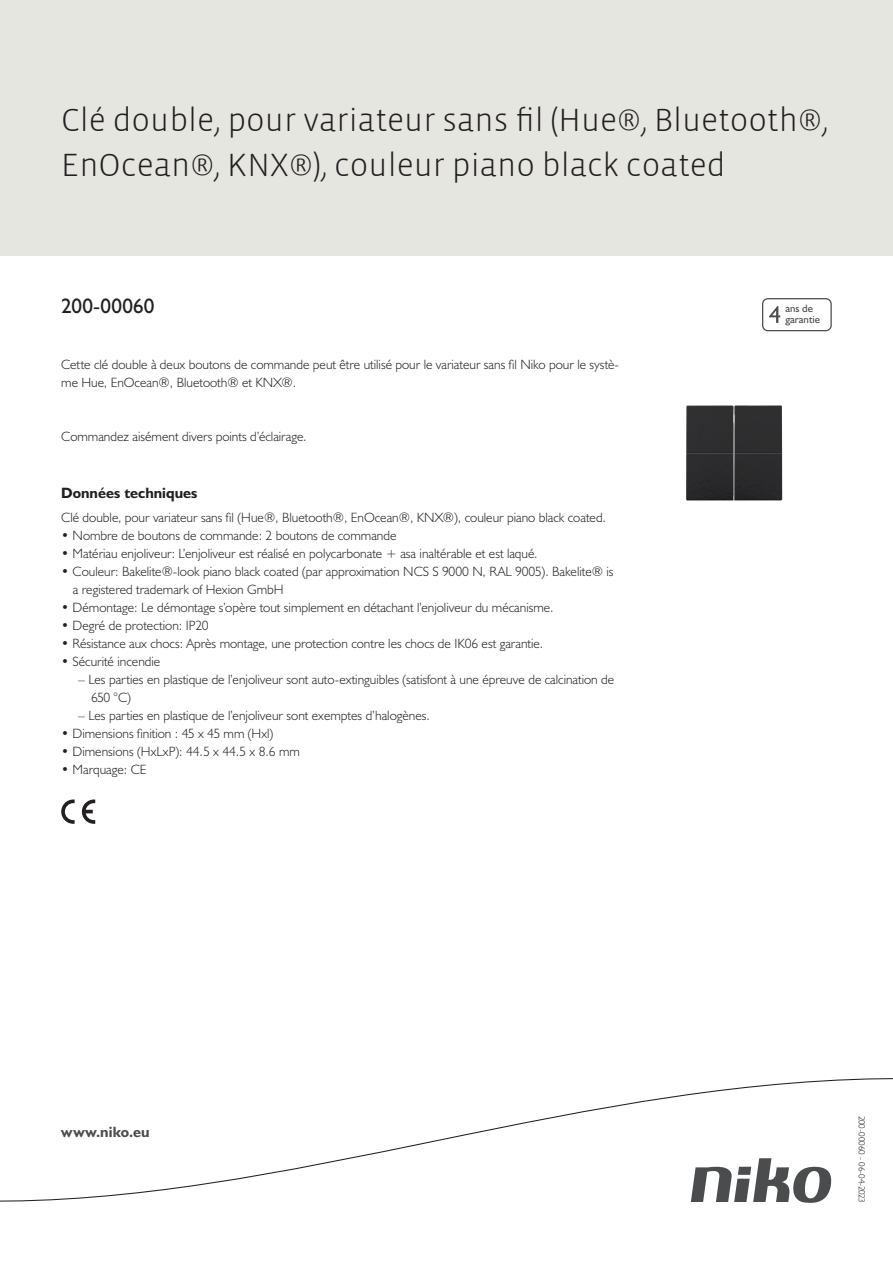
<style>
.page{position:relative;width:893px;height:1263px;background:#fff}
.page>*{position:absolute;margin:0;border:0;box-sizing:border-box;transform-origin:0 0}
.Title_datasheets{font:300 33px/45px "Vista Sans";color:#231f20}
.Article_number{font:21px "Humanist 521 BT";letter-spacing:.015em;color:#231f20}
.Titles_parts{font:700 15px "Humanist 521 BT";color:#231f20}
.titel_afbeelding{font:700 15px "Humanist 521 BT";letter-spacing:.005em;color:#4b4c4d}
.USP_Bullets{font:300 13.5px/18px "Humanist 521 BT";color:#231f20}
.Platte_tekst_CAB{font:300 13.5px/18px "Humanist 521 BT";color:#231f20}
.USP_Bullets_level_2{font:300 13.5px/18px "Humanist 521 BT";color:#231f20}
.t1{font:10.8px/10.8px "Humanist 521 BT";color:#4b4c4d}
.Revision{font:300 9px "Humanist 521 BT";letter-spacing:-.01em;color:#231f20}
</style>
<div class="page">
<div style="left:0;top:0;width:893px;height:255px;background:#e6e6e0"></div>
<svg style="left:82px;top:799px;width:13px;height:25px"></svg>
<svg style="left:61px;top:799px;width:14px;height:25px"></svg>
<svg style="left:762px;top:298px;width:70px;height:33px"></svg>
<svg style="left:0;top:1078px;width:893px;height:125px"></svg>
<img style="left:686px;top:405px;width:97px;height:96px">
<p class="Title_datasheets" style="left:61px;top:98px;width:769px">Clé double, pour variateur sans fil (Hue®, Bluetooth®,<br>EnOcean®, KNX®), couleur piano black coated</p>
<p class="Article_number" style="left:61px;top:293px;width:95px">200-00060</p>
<p class="t1" style="left:785px;top:303px;width:36px">ans de garantie</p>
<p class="Platte_tekst_CAB" style="left:61px;top:355px;width:559px">Cette clé double à deux boutons de commande peut être utilisé pour le variateur sans fil Niko pour le systè&shy;me Hue, EnOcean®, Bluetooth® et KNX®.</p>
<p class="Platte_tekst_CAB" style="left:61px;top:427px;width:247px">Commandez aisément divers points d’éclairage.</p>
<p class="Titles_parts" style="left:61px;top:483px;width:138px">Données techniques</p>
<p class="Platte_tekst_CAB" style="left:61px;top:508px;width:546px">Clé double, pour variateur sans fil (Hue®, Bluetooth®, EnOcean®, KNX®), couleur piano black coated.</p>
<p class="USP_Bullets" style="left:61px;top:526px;width:337px">• Nombre de boutons de commande: 2 boutons de commande</p>
<p class="USP_Bullets" style="left:61px;top:544px;width:478px">• Matériau enjoliveur: L’enjoliveur est réalisé en polycarbonate + asa inaltérable et est laqué.</p>
<p class="USP_Bullets" style="left:73px;top:562px;width:542px;text-indent:-12px">• Couleur: Bakelite®-look piano black coated (par approximation NCS S 9000 N, RAL 9005). Bakelite® is a registered trademark of Hexion GmbH</p>
<p class="USP_Bullets" style="left:61px;top:598px;width:494px">• Démontage: Le démontage s’opère tout simplement en détachant l’enjoliveur du mécanisme.</p>
<p class="USP_Bullets" style="left:61px;top:616px;width:149px">• Degré de protection: IP20</p>
<p class="USP_Bullets" style="left:61px;top:634px;width:483px">• Résistance aux chocs: Après montage, une protection contre les chocs de IK06 est garantie.</p>
<p class="USP_Bullets" style="left:61px;top:652px;width:101px">• Sécurité incendie</p>
<p class="USP_Bullets_level_2" style="left:91px;top:670px;width:525px;text-indent:-13px">– Les parties en plastique de l’enjoliveur sont auto-extinguibles (satisfont à une épreuve de calcination de<br>650 °C)</p>
<p class="USP_Bullets_level_2" style="left:78px;top:706px;width:353px">– Les parties en plastique de l’enjoliveur sont exemptes d’halogènes.</p>
<p class="USP_Bullets" style="left:61px;top:724px;width:214px">• Dimensions finition : 45 x 45 mm (Hxl)</p>
<p class="USP_Bullets" style="left:61px;top:742px;width:240px">• Dimensions (HxLxP): 44.5 x 44.5 x 8.6 mm</p>
<p class="USP_Bullets" style="left:61px;top:760px;width:87px">• Marquage: CE</p>
<p class="titel_afbeelding" style="left:61px;top:1122px;width:90px">www.niko.eu</p>
<p class="Revision" style="left:868px;top:1115px;width:89px;rotate:90deg">200-00060 - 06-04-2023</p>
</div>
